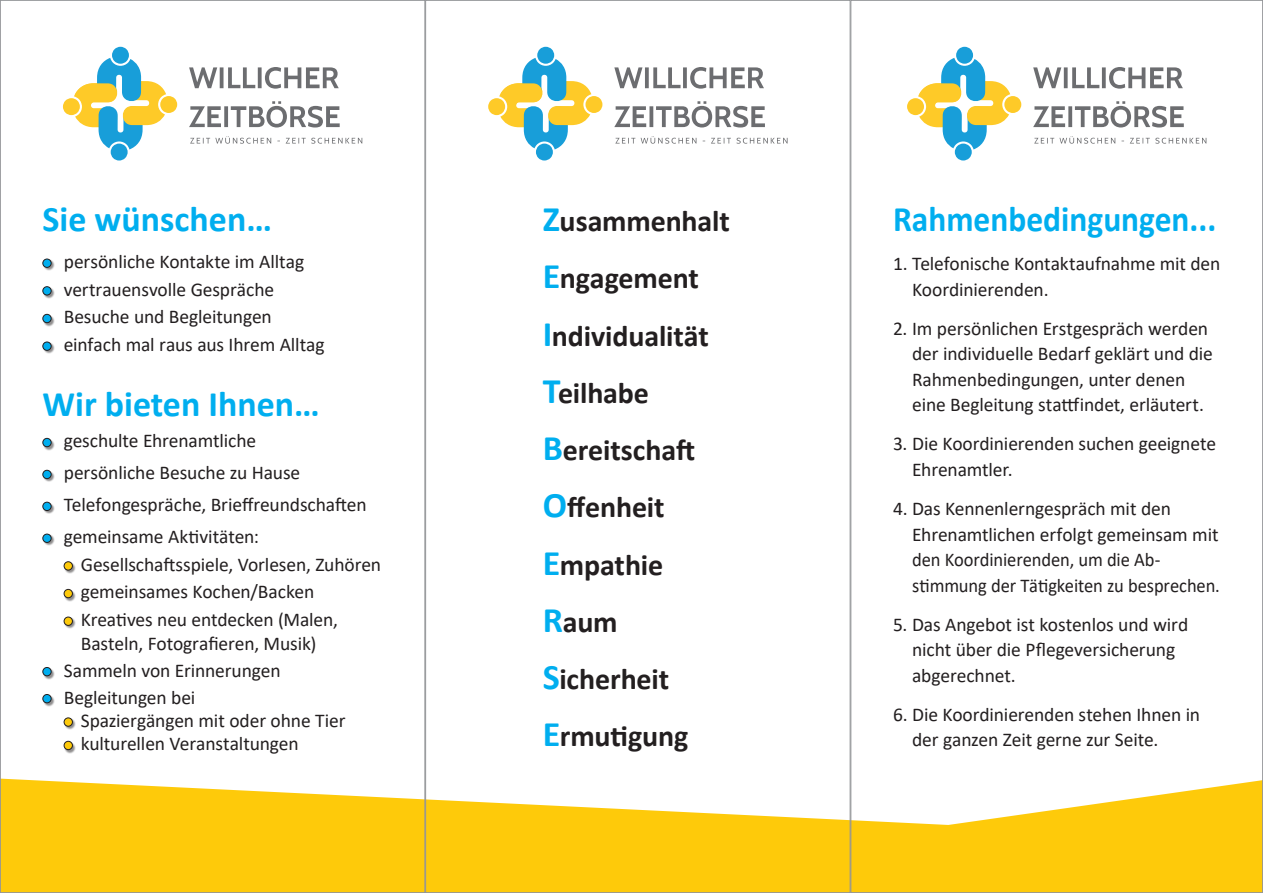
<style>
.page{position:relative;width:1263px;height:893px;background:#fff}
.page>*{position:absolute;margin:0;border:0;box-sizing:border-box;transform-origin:0 0}
.t1{font:700 36px "Calibri";color:#00aeef}
.t2{font:700 36px "Calibri";color:#00aeef;scale:.93 1}
.t3{font:700 30px "Calibri";letter-spacing:-.005em;color:#231f20}
.t4{font:19.5px/25.5px "Calibri";letter-spacing:-.01em;color:#231f20}
.s1{font-size:36px;color:#00aeef}
</style>
<div class="page">
<svg style="left:2px;top:779px;width:1259px;height:112px;fill:#feca0a"></svg>
<svg style="left:1033px;top:67px;width:150px;height:22px"></svg>
<svg style="left:1033px;top:101px;width:151px;height:27px"></svg>
<svg style="left:1034px;top:136px;width:172px;height:8px"></svg>
<svg style="left:907px;top:47px;width:114px;height:114px"></svg>
<svg style="left:614px;top:67px;width:150px;height:22px"></svg>
<svg style="left:614px;top:101px;width:151px;height:27px"></svg>
<svg style="left:615px;top:136px;width:172px;height:8px"></svg>
<svg style="left:488px;top:47px;width:114px;height:114px"></svg>
<svg style="left:189px;top:67px;width:150px;height:22px"></svg>
<svg style="left:189px;top:101px;width:151px;height:27px"></svg>
<svg style="left:190px;top:136px;width:172px;height:8px"></svg>
<svg style="left:63px;top:47px;width:114px;height:114px"></svg>
<div style="left:43px;top:260px;width:12px;height:11px;background:#231f20;opacity:.5"></div>
<div style="left:43px;top:259px;width:8px;height:8px;background:#00aeef;border-radius:50%"></div>
<div style="left:43px;top:259px;width:8px;height:9px;border:1px solid #231f20;border-radius:50%"></div>
<div style="left:43px;top:287px;width:12px;height:12px;background:#231f20;opacity:.5"></div>
<div style="left:43px;top:287px;width:8px;height:8px;background:#00aeef;border-radius:50%"></div>
<div style="left:43px;top:286px;width:8px;height:9px;border:1px solid #231f20;border-radius:50%"></div>
<div style="left:43px;top:315px;width:12px;height:11px;background:#231f20;opacity:.5"></div>
<div style="left:43px;top:314px;width:8px;height:9px;background:#00aeef;border-radius:50%"></div>
<div style="left:43px;top:314px;width:8px;height:9px;border:1px solid #231f20;border-radius:50%"></div>
<div style="left:43px;top:343px;width:12px;height:11px;background:#231f20;opacity:.5"></div>
<div style="left:43px;top:342px;width:8px;height:8px;background:#00aeef;border-radius:50%"></div>
<div style="left:43px;top:342px;width:8px;height:9px;border:1px solid #231f20;border-radius:50%"></div>
<div style="left:43px;top:439px;width:12px;height:11px;background:#231f20;opacity:.5"></div>
<div style="left:43px;top:438px;width:8px;height:9px;background:#00aeef;border-radius:50%"></div>
<div style="left:43px;top:438px;width:8px;height:9px;border:1px solid #231f20;border-radius:50%"></div>
<div style="left:43px;top:471px;width:12px;height:11px;background:#231f20;opacity:.5"></div>
<div style="left:43px;top:470px;width:8px;height:9px;background:#00aeef;border-radius:50%"></div>
<div style="left:43px;top:470px;width:8px;height:9px;border:1px solid #231f20;border-radius:50%"></div>
<div style="left:43px;top:503px;width:12px;height:11px;background:#231f20;opacity:.5"></div>
<div style="left:43px;top:502px;width:8px;height:8px;background:#00aeef;border-radius:50%"></div>
<div style="left:43px;top:502px;width:8px;height:9px;border:1px solid #231f20;border-radius:50%"></div>
<div style="left:43px;top:535px;width:12px;height:11px;background:#231f20;opacity:.5"></div>
<div style="left:43px;top:534px;width:8px;height:8px;background:#00aeef;border-radius:50%"></div>
<div style="left:43px;top:534px;width:8px;height:9px;border:1px solid #231f20;border-radius:50%"></div>
<div style="left:65px;top:562px;width:11px;height:12px;background:#231f20;opacity:.5"></div>
<div style="left:64px;top:562px;width:8px;height:8px;background:#feca0a;border-radius:50%"></div>
<div style="left:64px;top:561px;width:9px;height:9px;border:1px solid #231f20;border-radius:50%"></div>
<div style="left:65px;top:590px;width:11px;height:11px;background:#231f20;opacity:.5"></div>
<div style="left:64px;top:589px;width:8px;height:9px;background:#feca0a;border-radius:50%"></div>
<div style="left:64px;top:589px;width:9px;height:9px;border:1px solid #231f20;border-radius:50%"></div>
<div style="left:65px;top:618px;width:11px;height:11px;background:#231f20;opacity:.5"></div>
<div style="left:64px;top:617px;width:8px;height:8px;background:#feca0a;border-radius:50%"></div>
<div style="left:64px;top:617px;width:9px;height:9px;border:1px solid #231f20;border-radius:50%"></div>
<div style="left:43px;top:668px;width:12px;height:11px;background:#231f20;opacity:.5"></div>
<div style="left:43px;top:667px;width:8px;height:9px;background:#00aeef;border-radius:50%"></div>
<div style="left:43px;top:667px;width:8px;height:9px;border:1px solid #231f20;border-radius:50%"></div>
<div style="left:43px;top:695px;width:12px;height:11px;background:#231f20;opacity:.5"></div>
<div style="left:43px;top:694px;width:8px;height:9px;background:#00aeef;border-radius:50%"></div>
<div style="left:43px;top:694px;width:8px;height:9px;border:1px solid #231f20;border-radius:50%"></div>
<div style="left:65px;top:718px;width:11px;height:12px;background:#231f20;opacity:.5"></div>
<div style="left:64px;top:718px;width:8px;height:8px;background:#feca0a;border-radius:50%"></div>
<div style="left:64px;top:718px;width:9px;height:8px;border:1px solid #231f20;border-radius:50%"></div>
<div style="left:65px;top:742px;width:11px;height:11px;background:#231f20;opacity:.5"></div>
<div style="left:64px;top:741px;width:8px;height:9px;background:#feca0a;border-radius:50%"></div>
<div style="left:64px;top:741px;width:9px;height:9px;border:1px solid #231f20;border-radius:50%"></div>
<p class="t1" style="left:43px;top:194px;width:231px">Sie wünschen…</p>
<p class="t4" style="left:64px;top:248px;width:242px">persönliche Kontakte im Alltag</p>
<p class="t4" style="left:64px;top:276px;width:212px">vertrauensvolle Gespräche</p>
<p class="t4" style="left:64px;top:304px;width:210px">Besuche und Begleitungen</p>
<p class="t4" style="left:64px;top:331px;width:262px">einfach mal raus aus Ihrem Alltag</p>
<p class="t1" style="left:43px;top:378px;width:279px">Wir bieten Ihnen…</p>
<p class="t4" style="left:64px;top:428px;width:194px">geschulte Ehrenamtliche</p>
<p class="t4" style="left:64px;top:460px;width:238px">persönliche Besuche zu Hause</p>
<p class="t4" style="left:64px;top:492px;width:304px">Telefongespräche, Brieffreundschaften</p>
<p class="t4" style="left:64px;top:523px;width:197px">gemeinsame Aktivitäten:</p>
<p class="t4" style="left:81px;top:551px;width:302px">Gesellschaftsspiele, Vorlesen, Zuhören</p>
<p class="t4" style="left:81px;top:579px;width:235px">gemeinsames Kochen/Backen</p>
<p class="t4" style="left:81px;top:607px;width:259px;line-height:23.4px">Kreatives neu entdecken (Malen,<br>Basteln, Fotografieren, Musik)</p>
<p class="t4" style="left:64px;top:657px;width:218px">Sammeln von Erinnerungen</p>
<p class="t4" style="left:81px;top:685px;width:266px;line-height:23.4px;text-indent:-17px">Begleitungen bei<br>Spaziergängen mit oder ohne Tier kulturellen Veranstaltungen</p>
<p class="t3" style="left:543px;top:200px;width:189px"><span class="s1">Z</span>usammenhalt</p>
<p class="t3" style="left:543px;top:257px;width:158px"><span class="s1">E</span>ngagement</p>
<p class="t3" style="left:543px;top:314px;width:168px"><span class="s1">I</span>ndividualität</p>
<p class="t3" style="left:543px;top:372px;width:108px"><span class="s1">T</span>eilhabe</p>
<p class="t3" style="left:543px;top:429px;width:154px"><span class="s1">B</span>ereitschaft</p>
<p class="t3" style="left:543px;top:486px;width:123px"><span class="s1">O</span>ffenheit</p>
<p class="t3" style="left:543px;top:543px;width:122px"><span class="s1">E</span>mpathie</p>
<p class="t3" style="left:543px;top:601px;width:76px"><span class="s1">R</span>aum</p>
<p class="t3" style="left:543px;top:658px;width:128px"><span class="s1">S</span>icherheit</p>
<p class="t3" style="left:543px;top:715px;width:147px"><span class="s1">E</span>rmutigung</p>
<p class="t2" style="left:893px;top:194px;width:349px">Rahmenbedingungen...</p>
<p class="t4" style="left:912px;top:250px;width:310px;text-indent:-19px">1. Telefonische Kontaktaufnahme mit den<br>Koordinierenden.</p>
<p class="t4" style="left:912px;top:315px;width:302px;text-indent:-19px">2. Im persönlichen Erstgespräch werden der individuelle Bedarf geklärt und die Rahmenbedingungen, unter denen eine Begleitung stattfindet, erläutert.</p>
<p class="t4" style="left:912px;top:431px;width:305px;text-indent:-19px">3. Die Koordinierenden suchen geeignete<br>Ehrenamtler.</p>
<p class="t4" style="left:912px;top:495px;width:309px;text-indent:-19px">4. Das Kennenlerngespräch mit den Ehrenamtlichen erfolgt gemeinsam mit den Koordinierenden, um die Ab&shy;stimmung der Tätigkeiten zu besprechen.</p>
<p class="t4" style="left:912px;top:611px;width:278px;text-indent:-19px">5. Das Angebot ist kostenlos und wird nicht über die Pflegeversicherung abgerechnet.</p>
<p class="t4" style="left:912px;top:701px;width:290px;text-indent:-19px">6. Die Koordinierenden stehen Ihnen in der ganzen Zeit gerne zur Seite.</p>
</div>
